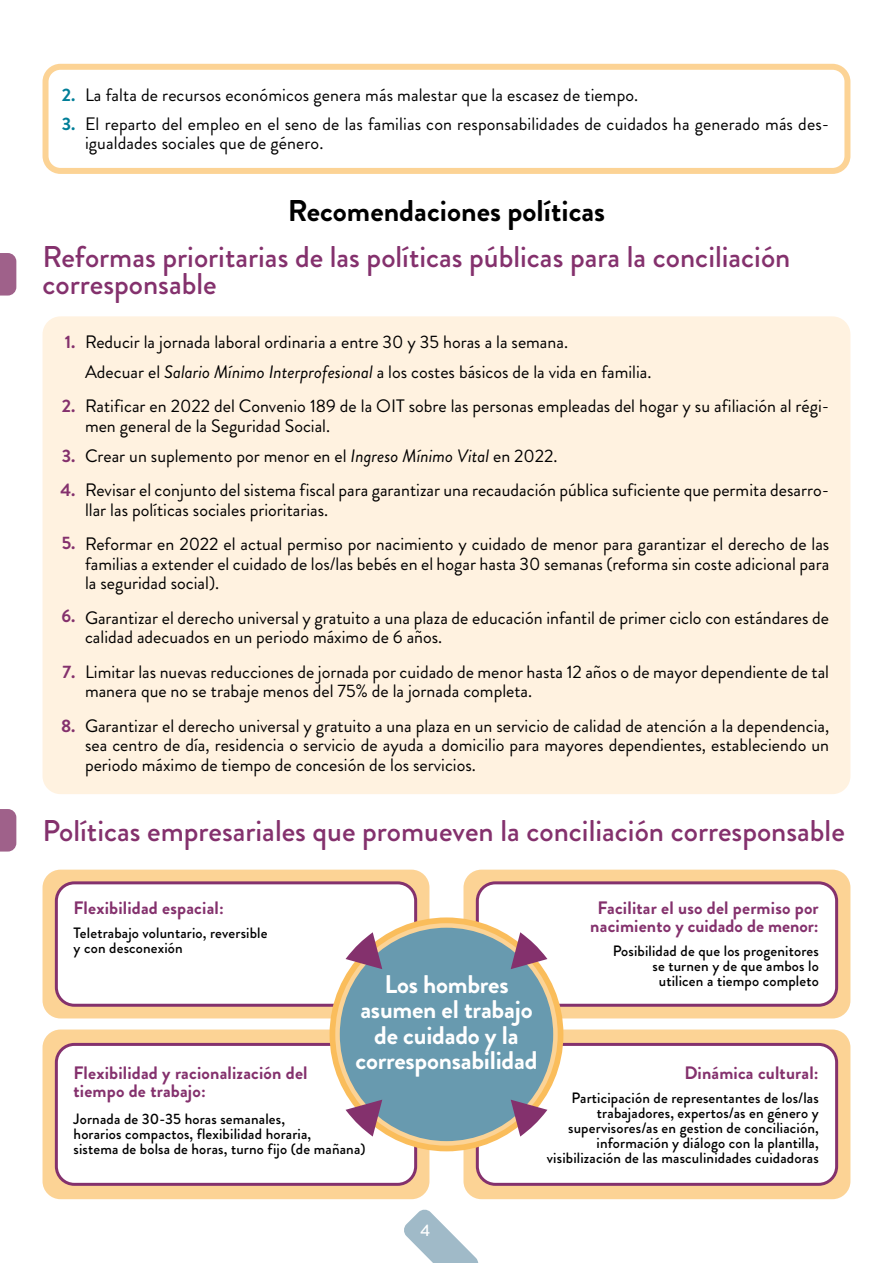
<style>
.page{position:relative;width:893px;height:1263px;background:#fff}
.page>*{position:absolute;margin:0;border:0;box-sizing:border-box;transform-origin:0 0}
.t1{font:500 30px/27px "Brandon Grotesque";color:#84316d}
.t2{font:700 30px "Brandon Grotesque";color:#000}
.t3{font:700 25.5px/25.5px "Brandon Grotesque";letter-spacing:-.01em;color:#fff;text-align:center}
.t4{font:18px/19.5px "Brandon Grotesque";color:#000}
.t5{font:700 18px/18px "Brandon Grotesque";letter-spacing:.01em;color:#84316d}
.t6{font:700 18px/28.5px "Brandon Grotesque";color:#017e98}
.t7{font:500 16.5px "Brandon Grotesque";color:#fff}
.t8{font:500 15px/15px "Brandon Grotesque";letter-spacing:.01em;color:#000}
.s1{font-style:italic}
</style>
<div class="page">
<svg style="left:404px;top:1209px;width:75px;height:54px"></svg>
<div style="left:43px;top:870px;width:386px;height:148px;background:#fcd395;border-radius:18px"></div>
<div style="left:56px;top:883px;width:360px;height:122px;background:#fff;border-radius:18px"></div>
<div style="left:55px;top:881px;width:362px;height:126px;border:3px solid #84316d;border-radius:18px"></div>
<div style="left:463px;top:870px;width:387px;height:148px;background:#fcd395;border-radius:18px"></div>
<div style="left:477px;top:883px;width:360px;height:122px;background:#fff;border-radius:18px"></div>
<div style="left:476px;top:881px;width:362px;height:126px;border:3px solid #84316d;border-radius:18px"></div>
<div style="left:43px;top:1029px;width:386px;height:170px;background:#fcd395;border-radius:18px"></div>
<div style="left:56px;top:1044px;width:360px;height:140px;background:#fff;border-radius:18px"></div>
<div style="left:55px;top:1043px;width:362px;height:143px;border:3px solid #84316d;border-radius:18px"></div>
<div style="left:463px;top:1029px;width:387px;height:170px;background:#fcd395;border-radius:18px"></div>
<div style="left:477px;top:1044px;width:360px;height:140px;background:#fff;border-radius:18px"></div>
<div style="left:476px;top:1043px;width:362px;height:143px;border:3px solid #84316d;border-radius:18px"></div>
<svg style="left:330px;top:917px;width:233px;height:234px;background:#fac46e"></svg>
<div style="left:338px;top:925px;width:217px;height:218px;background:#689aaf;border-radius:50%"></div>
<svg style="left:346px;top:932px;width:36px;height:37px"></svg>
<svg style="left:511px;top:932px;width:36px;height:37px"></svg>
<svg style="left:346px;top:1100px;width:36px;height:36px"></svg>
<svg style="left:511px;top:1100px;width:36px;height:36px"></svg>
<svg style="left:0;top:253px;width:16px;height:43px"></svg>
<svg style="left:0;top:809px;width:16px;height:42px"></svg>
<div style="left:43px;top:316px;width:807px;height:478px;background:#fff2e0;border-radius:18px"></div>
<div style="left:43px;top:64px;width:807px;height:110px;border:6px solid #fcd395;border-radius:15px"></div>
<p class="t6" style="left:62px;top:81px;width:15px">2.<br>3.</p>
<p class="t4" style="left:85px;top:81px;width:746px;line-height:28.5px">La falta de recursos económicos genera más malestar que la escasez de tiempo.<br>El reparto del empleo en el seno de las familias con responsabilidades de cuidados ha generado más des-</p>
<p class="t4" style="left:85px;top:134px;width:240px">igualdades sociales que de género.</p>
<h1 class="t2" style="left:288px;top:189px;width:319px">Recomendaciones políticas</h1>
<h1 class="t1" style="left:43px;top:243px;width:749px">Reformas prioritarias de las políticas públicas para la conciliación corresponsable</h1>
<p class="t5" style="left:65px;top:333px;width:12px">1.</p>
<p class="t5" style="left:62px;top:397px;width:15px">2.</p>
<p class="t5" style="left:61px;top:438px;width:16px;line-height:34.5px">3.<br>4.</p>
<p class="t5" style="left:62px;top:534px;width:15px">5.</p>
<p class="t5" style="left:62px;top:607px;width:15px">6.</p>
<p class="t5" style="left:63px;top:663px;width:14px">7.</p>
<p class="t5" style="left:61px;top:717px;width:16px">8.</p>
<p class="t4" style="left:85px;top:327px;width:568px;line-height:30px">Reducir la jornada laboral ordinaria a entre 30 y 35 horas a la semana.<br>Adecuar el <span class="s1">Salario Mínimo Interprofesional</span> a los costes básicos de la vida en familia.</p>
<p class="t4" style="left:85px;top:397px;width:746px">Ratificar en 2022 del Convenio 189 de la OIT sobre las personas empleadas del hogar y su afiliación al régi&shy;men general de la Seguridad Social.</p>
<p class="t4" style="left:85px;top:439px;width:746px;line-height:34.5px">Crear un suplemento por menor en el <span class="s1">Ingreso Mínimo Vital</span> en 2022.<br>Revisar el conjunto del sistema fiscal para garantizar una recaudación pública suficiente que permita desarro-</p>
<p class="t4" style="left:85px;top:493px;width:746px;line-height:34.5px">llar las políticas sociales prioritarias.<br>Reformar en 2022 el actual permiso por nacimiento y cuidado de menor para garantizar el derecho de las</p>
<p class="t4" style="left:85px;top:554px;width:746px">familias a extender el cuidado de los/las bebés en el hogar hasta 30 semanas (reforma sin coste adicional para la seguridad social).</p>
<p class="t4" style="left:85px;top:608px;width:746px">Garantizar el derecho universal y gratuito a una plaza de educación infantil de primer ciclo con estándares de calidad adecuados en un periodo máximo de 6 años.</p>
<p class="t4" style="left:85px;top:662px;width:746px">Limitar las nuevas reducciones de jornada por cuidado de menor hasta 12 años o de mayor dependiente de tal manera que no se trabaje menos del 75% de la jornada completa.</p>
<p class="t4" style="left:85px;top:716px;width:746px;text-align:justify">Garantizar el derecho universal y gratuito a una plaza en un servicio de calidad de atención a la dependencia, sea centro de día, residencia o servicio de ayuda a domicilio para mayores dependientes, estableciendo un periodo máximo de tiempo de concesión de los servicios.</p>
<h1 class="t1" style="left:43px;top:817px;width:804px">Políticas empresariales que promueven la conciliación corresponsable</h1>
<p class="t5" style="left:74px;top:899px;width:152px">Flexibilidad espacial:</p>
<p class="t8" style="left:74px;top:926px;width:195px">Teletrabajo voluntario, reversible y con desconexión</p>
<h2 class="t3" style="left:355px;top:971px;width:184px">Los hombres asumen el trabajo de cuidado y la corresponsabilidad</h2>
<p class="t5" style="left:74px;top:1064px;width:236px">Flexibilidad y racionalización del tiempo de trabajo:</p>
<p class="t8" style="left:74px;top:1111px;width:293px">Jornada de 30-35 horas semanales,<br>horarios compactos, flexibilidad horaria,<br>sistema de bolsa de horas, turno fijo (de mañana)</p>
<p class="t5" style="left:590px;top:899px;width:230px;text-align:center">Facilitar el uso del permiso por nacimiento y cuidado de menor:</p>
<p class="t8" style="left:613px;top:944px;width:208px;text-align:right">Posibilidad de que los progenitores se turnen y de que ambos lo utilicen a tiempo completo</p>
<p class="t5" style="left:684px;top:1064px;width:136px">Dinámica cultural:</p>
<p class="t8" style="left:547px;top:1090px;width:273px;text-align:right">Participación de representantes de los/las trabajadores, expertos/as en género y supervisores/as en gestion de conciliación, información y diálogo con la plantilla, visibilización de las masculinidades cuidadoras</p>
<p class="t7" style="left:420px;top:1219px;width:11px">4</p>
</div>
